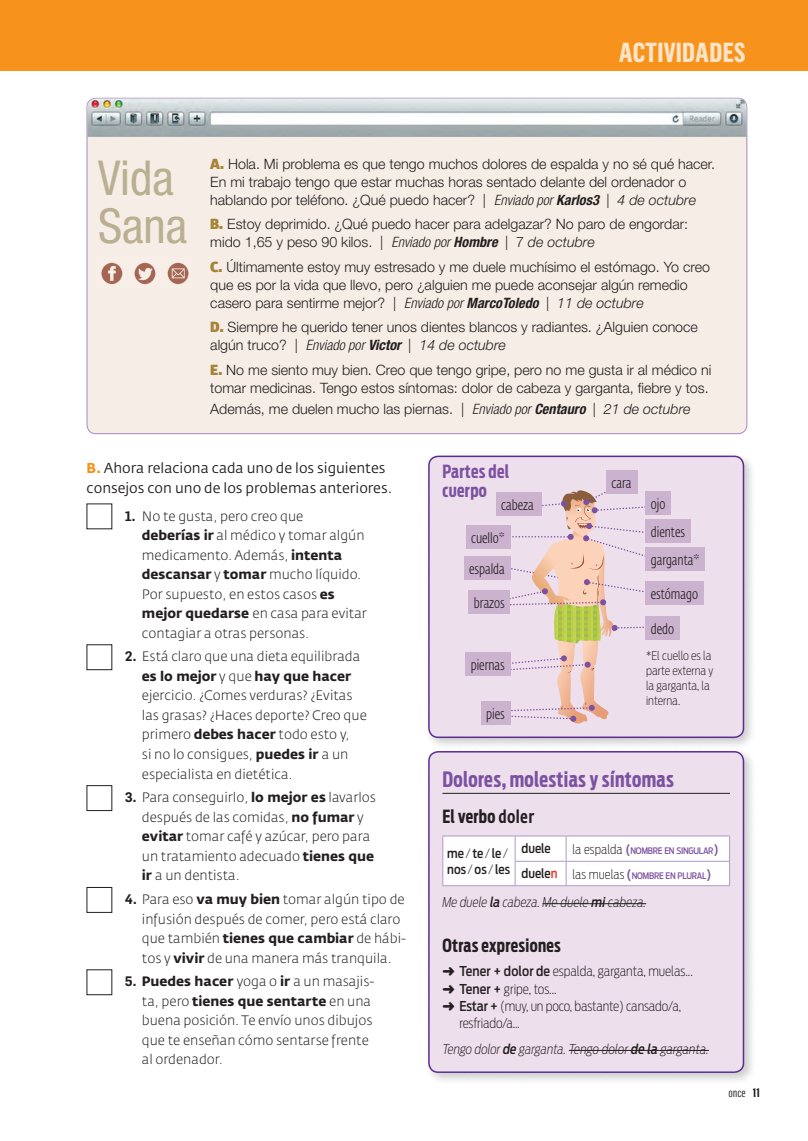
<style>
.page{position:relative;width:808px;height:1141px;background:#fff}
.page>*{position:absolute;margin:0;border:0;box-sizing:border-box;transform-origin:0 0}
.t1{font:condensed 48.15px/48.2px "Helvetica Neue";color:#baaf91}
.t2{font:700 27px "Flama Condensed";letter-spacing:.01em;color:#fee5ca}
.t3{font:700 21px "Antenna Extra Cond";letter-spacing:.02em;color:#7c51a1}
.t4{font:700 18px "Antenna Extra Cond";letter-spacing:.02em;color:#231f20}
.t5{font:700 18px/19.5px "Antenna Extra Cond";letter-spacing:.02em;color:#7c51a1}
.t6{font:300 14.25px/18px "Helvetica Neue";color:#231f20}
.t7{font:14.25px/19.5px "Fedra Sans Std";color:#231f20}
.t8{font:300 14.25px "Fedra Sans Cond Std";color:#231f20}
.t9{font:300 13.5px/19.5px "Fedra Sans Std";color:#231f20}
.t10{font:200 13.5px "Antenna Cond";letter-spacing:-.01em;color:#231f20}
.t11{font:italic 200 13.5px "Antenna Cond";color:#231f20}
.t12{font:500 12.75px/15.8px "Antenna Cond";color:#231f20}
.t13{font:200 12px/15px "Antenna Cond";color:#231f20}
.t14{font:12px "Flama Condensed";color:#231f20}
.t15{font:500 8.85px "Antenna Cond";letter-spacing:-.03em;color:#7c51a1}
.s1{font-family:"Glober";font-weight:900;color:#a78337}
.s2{font-style:italic;font-stretch:condensed}
.s3{font-weight:700;font-style:italic;font-stretch:condensed}
.s4{font-style:italic}
.s5{font-weight:700;color:#f7931d}
.s6{font-family:"Flama";font-weight:600}
.s7{font-weight:700}
.s8{font-family:"Fedra Sans Cond Std";font-weight:500}
.s9{font-weight:200}
.s10{font-weight:200;font-size:12.75px;color:#231f20}
.s11{font-size:12.75px}
.s12{font-size:12.75px;color:#231f20}
.s13{font-size:12.75px;color:#ef3026}
.s14{font-weight:500}
</style>
<div class="page">
<hr style="left:0;top:0;width:2px;height:70px;background:#f7931d">
<div style="left:2px;top:0;width:806px;height:70px;background:#f7931d"></div>
<div style="left:87px;top:98px;width:660px;height:335px;background:#f6ede6;border-radius:9px"></div>
<img style="left:87px;top:99px;width:659px;height:38px">
<img style="left:101px;top:262px;width:88px;height:23px">
<div style="left:424px;top:747px;width:333px;height:338px;background:#231f20;opacity:.23"></div>
<div style="left:429px;top:751px;width:314px;height:320px;background:#eedfed;border-radius:9px"></div>
<hr style="left:442px;top:792px;width:288px;height:1px;background:#231f20">
<hr style="left:442px;top:885px;width:73px;height:1px;background:#b09ac9">
<svg style="left:442px;top:835px;width:288px;height:50px"></svg>
<hr style="left:515px;top:885px;width:51px;height:1px;background:#b09ac9">
<hr style="left:566px;top:885px;width:164px;height:1px;background:#b09ac9">
<hr style="left:543px;top:903px;width:103px;height:1px;background:#231f20">
<hr style="left:569px;top:1049px;width:140px;height:1px;background:#231f20">
<div style="left:428px;top:750px;width:316px;height:322px;border:2px solid #5b2e91;border-radius:9px"></div>
<div style="left:424px;top:451px;width:333px;height:299px;background:#231f20;opacity:.23"></div>
<div style="left:429px;top:456px;width:314px;height:281px;background:#eedfed;border-radius:9px"></div>
<div style="left:428px;top:455px;width:316px;height:282px;border:2px solid #5b2e91;border-radius:9px"></div>
<div style="left:464px;top:556px;width:46px;height:23px;background:#cbb2cf"></div>
<svg style="left:505px;top:484px;width:154px;height:239px"></svg>
<div style="left:465px;top:652px;width:45px;height:23px;background:#cbb2cf"></div>
<div style="left:496px;top:492px;width:46px;height:23px;background:#cbb2cf"></div>
<div style="left:645px;top:616px;width:35px;height:23px;background:#cbb2cf"></div>
<div style="left:645px;top:519px;width:45px;height:23px;background:#cbb2cf"></div>
<div style="left:468px;top:590px;width:42px;height:23px;background:#cbb2cf"></div>
<div style="left:645px;top:581px;width:58px;height:23px;background:#cbb2cf"></div>
<div style="left:645px;top:491px;width:26px;height:23px;background:#cbb2cf"></div>
<div style="left:466px;top:525px;width:44px;height:23px;background:#cbb2cf"></div>
<div style="left:481px;top:701px;width:29px;height:23px;background:#cbb2cf"></div>
<div style="left:645px;top:547px;width:60px;height:23px;background:#cbb2cf"></div>
<div style="left:606px;top:470px;width:31px;height:23px;background:#cbb2cf"></div>
<h2 class="t2" style="left:619px;top:35px;width:128px">ACTIVIDADES</h2>
<h1 class="t1" style="left:98px;top:153px;width:91px">Vida<br>Sana</h1>
<p class="t6" style="left:210px;top:155px;width:506px"><span class="s1">A.</span> Hola. Mi problema es que tengo muchos dolores de espalda y no sé qué hacer.<br>En mi trabajo tengo que estar muchas horas sentado delante del ordenador o hablando por teléfono. ¿Qué puedo hacer? | <span class="s2">Enviado por</span> <span class="s3">Karlos3</span> | <span class="s4">4 de octubre</span></p>
<p class="t6" style="left:210px;top:215px;width:479px"><span class="s1">B.</span> Estoy deprimido. ¿Qué puedo hacer para adelgazar? No paro de engordar: mido 1,65 y peso 90 kilos. | <span class="s2">Enviado por</span> <span class="s3">Hombre</span> | 7 <span class="s4">de octubre</span></p>
<p class="t6" style="left:210px;top:257px;width:501px"><span class="s1">C.</span> Últimamente estoy muy estresado y me duele muchísimo el estómago. Yo creo que es por la vida que llevo, pero ¿alguien me puede aconsejar algún remedio casero para sentirme mejor? | <span class="s2">Enviado por</span> <span class="s3">MarcoToledo</span> | <span class="s4">11 de octubre</span></p>
<p class="t6" style="left:210px;top:318px;width:489px"><span class="s1">D.</span> Siempre he querido tener unos dientes blancos y radiantes. ¿Alguien conoce algún truco? | <span class="s2">Enviado por</span> <span class="s3">Victor</span> | <span class="s4">14 de octubre</span></p>
<p class="t6" style="left:210px;top:360px;width:503px"><span class="s1">E.</span> No me siento muy bien. Creo que tengo gripe, pero no me gusta ir al médico ni tomar medicinas. Tengo estos síntomas: dolor de cabeza y garganta, fiebre y tos.</p>
<p class="t6" style="left:210px;top:400px;width:482px">Además, me duelen mucho las piernas. | <span class="s2">Enviado por</span> <span class="s3">Centauro</span> | <span class="s4">21 de octubre</span></p>
<p class="t7" style="left:87px;top:458px;width:307px"><span class="s5">B.</span> Ahora relaciona cada uno de los siguientes consejos con uno de los problemas anteriores.</p>
<p class="t9" style="left:142px;top:506px;width:227px;text-indent:-17px"><span class="s6">1.</span> No te gusta, pero creo que<br><span class="s7">deberías ir</span> al médico y tomar algún medicamento. Además, <span class="s7">intenta descansar</span> y <span class="s7">tomar</span> mucho líquido.<br>Por supuesto, en estos casos <span class="s7">es mejor quedarse</span> en casa para evitar contagiar a otras personas.</p>
<p class="t9" style="left:142px;top:646px;width:226px;text-indent:-17px"><span class="s6">2.</span> Está claro que una dieta equilibrada <span class="s7">es lo mejor</span> y que <span class="s7">hay que hacer </span>ejercicio. ¿Comes verduras? ¿Evitas las grasas? ¿Haces deporte? Creo que primero <span class="s7">debes hacer</span> todo esto y,<br>si no lo consigues, <span class="s7">puedes ir</span> a un especialista en dietética.</p>
<p class="t9" style="left:142px;top:787px;width:236px;text-indent:-17px"><span class="s6">3.</span> Para conseguirlo, <span class="s7">lo mejor es</span> lavarlos después de las comidas, <span class="s7">no fumar</span> y <span class="s7">evitar</span> tomar café y azúcar, pero para un tratamiento adecuado <span class="s7">tienes que ir</span> a un dentista.</p>
<p class="t9" style="left:142px;top:889px;width:266px;text-indent:-17px"><span class="s6">4.</span> Para eso <span class="s7">va muy bien</span> tomar algún tipo de infusión después de comer, pero está claro que también <span class="s7">tienes que cambiar</span> de hábi&shy;tos y <span class="s7">vivir</span> de una manera más tranquila.</p>
<p class="t9" style="left:142px;top:971px;width:234px;text-indent:-17px"><span class="s6">5.</span> <span class="s7">Puedes hacer</span> yoga o <span class="s7">ir</span> a un masajis&shy;ta, pero <span class="s7">tienes que sentarte</span> en una buena posición. Te envío unos dibujos que te enseñan cómo sentarse frente al ordenador.</p>
<h3 class="t5" style="left:442px;top:461px;width:68px">Partes del cuerpo</h3>
<p class="t8" style="left:501px;top:496px;width:34px">cabeza</p>
<p class="t8" style="left:471px;top:529px;width:35px">cuello*</p>
<p class="t8" style="left:469px;top:560px;width:37px">espalda</p>
<p class="t8" style="left:474px;top:594px;width:32px">brazos</p>
<p class="t8" style="left:471px;top:656px;width:36px">piernas</p>
<p class="t8" style="left:486px;top:705px;width:20px">pies</p>
<p class="t8" style="left:612px;top:474px;width:21px">cara</p>
<p class="t8" style="left:651px;top:496px;width:16px">ojo</p>
<p class="t8" style="left:651px;top:523px;width:36px">dientes</p>
<p class="t8" style="left:651px;top:551px;width:50px">garganta*</p>
<p class="t8" style="left:651px;top:585px;width:49px">estómago</p>
<p class="t8" style="left:651px;top:620px;width:25px">dedo</p>
<p class="t13" style="left:646px;top:647px;width:69px">*El cuello es la parte externa y la garganta, la interna.</p>
<h3 class="t3" style="left:442px;top:766px;width:233px">Dolores, molestias y síntomas</h3>
<h3 class="t4" style="left:442px;top:805px;width:93px">El verbo <span class="s8">doler</span></h3>
<p class="t12" style="left:447px;top:845px;width:65px">me<span class="s9">/</span>te<span class="s9">/</span>le<span class="s9">/ </span>nos <span class="s9">/</span> os <span class="s9">/</span>les</p>
<p class="t12" style="left:521px;top:839px;width:31px">duele</p>
<p class="t15" style="left:572px;top:845px;width:148px"><span class="s10">la espalda</span> <span class="s11">(</span>NOMBRE EN SINGULAR<span class="s11">)</span></p>
<p class="t15" style="left:521px;top:869px;width:192px"><span class="s12">duele</span><span class="s13">n</span> <span class="s10">las muelas</span> <span class="s11">(</span>NOMBRE EN PLURAL<span class="s11">)</span></p>
<p class="t11" style="left:442px;top:894px;width:205px">Me duele <span class="s14">la</span> cabeza. Me duele <span class="s14">mi</span> cabeza.</p>
<h3 class="t4" style="left:442px;top:934px;width:120px">Otras expresiones</h3>
<p class="t10" style="left:442px;top:963px;width:252px">➜ <span class="s14">Tener + dolor de</span> espalda, garganta, muelas...</p>
<p class="t10" style="left:442px;top:980px;width:116px">➜ <span class="s14">Tener +</span> gripe, tos...</p>
<p class="t10" style="left:442px;top:997px;width:240px">➜ <span class="s14">Estar +</span> (muy, un poco, bastante) cansado/a,</p>
<p class="t10" style="left:459px;top:1014px;width:62px">resfriado/a…</p>
<p class="t11" style="left:442px;top:1040px;width:268px">Tengo dolor <span class="s14">de</span> garganta. Tengo dolor <span class="s14">de la</span> garganta.</p>
<p class="t14" style="left:728px;top:1085px;width:33px">once <span class="s7">11</span></p>
</div>
